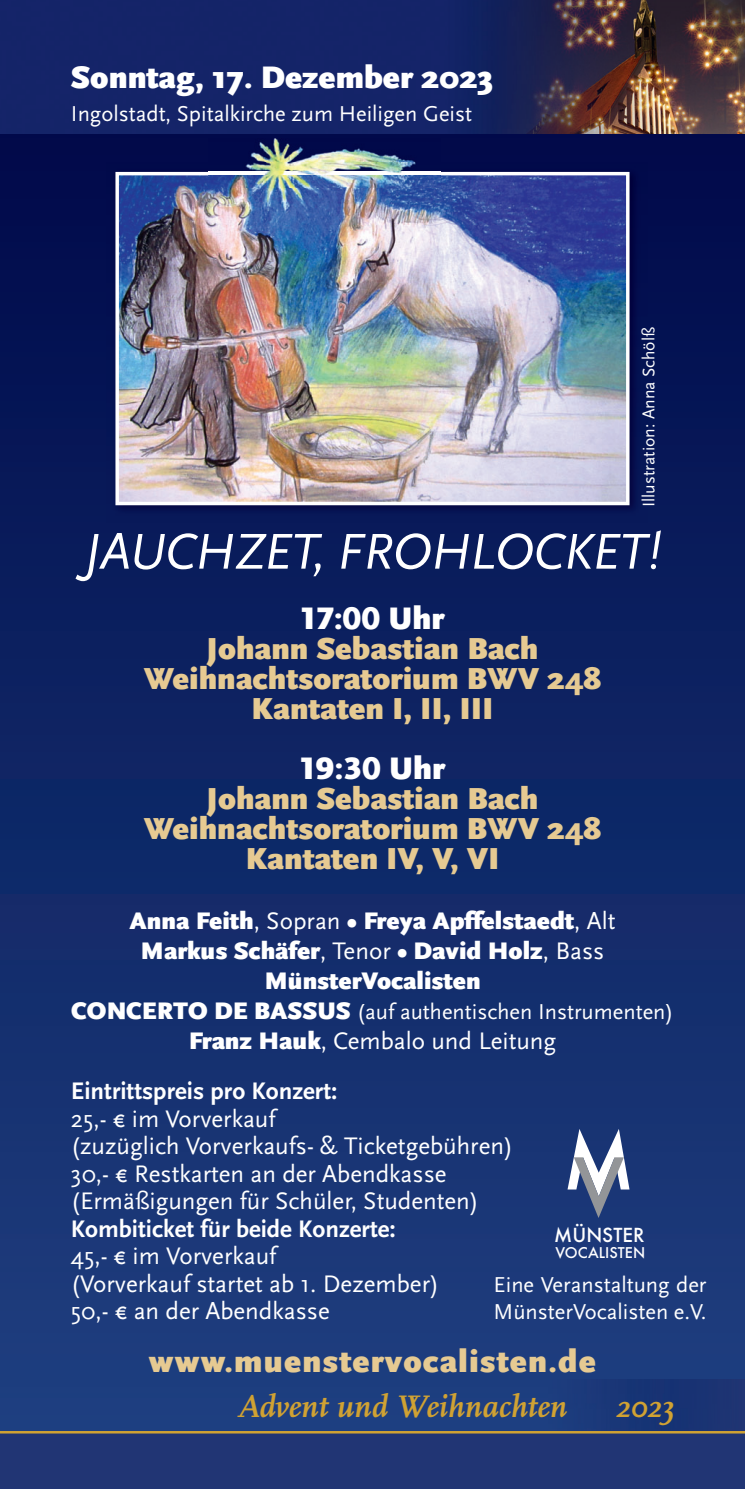
<style>
.page{position:relative;width:745px;height:1489px;background:#fff}
.page>*{position:absolute;margin:0;border:0;box-sizing:border-box;transform-origin:0 0}
.t1{font:italic 52.5px "Scala Sans Pro";letter-spacing:-.015em;color:#fff}
.t2{font:900 32.5px "Scala Sans Pro";color:#fff}
.t3{font:900 32.5px "Scala Sans Pro";letter-spacing:.035em;color:#e6ca92}
.t4{font:italic 700 32.5px "Scala";color:#d0a233}
.t5{font:900 31.75px/30px "Scala Sans Pro";color:#e6ca92;text-align:center}
.t6{font:25px/27.5px "Scala Sans Pro";color:#fff}
.t7{font:900 25px/30px "Scala Sans Pro";color:#fff;text-align:center}
.t8{font:700 25px "Scala Sans Pro";color:#fff}
.t9{font:22.5px/26.2px "Scala Sans Pro";color:#fff}
.t10{font:500 18.75px "Futura ND";color:#fff}
.t11{font:17.5px "Scala Sans Pro";color:#fff}
.t12{font:500 14.5px "Futura ND";color:#fff}
.s1{font-weight:400}
.s2{font-weight:900;font-size:25px}
.s3{font-weight:900}
</style>
<div class="page">
<div style="left:0;top:118px;width:744px;height:1370px;background:linear-gradient(to bottom,#000949,#204383)"></div>
<img style="left:548px;top:1379px;width:196px;height:51px">
<div style="left:0;top:1431px;width:744px;height:57px;background:#213574"></div>
<hr style="left:0;top:1430px;width:744px;height:3px;background:#d0a233">
<img style="left:0;top:0;width:744px;height:133px">
<img style="left:106px;top:163px;width:540px;height:360px">
<img style="left:119px;top:176px;width:506px;height:325px">
<div style="left:115px;top:172px;width:514px;height:333px;border:3px solid #fff"></div>
<img style="left:208px;top:139px;width:232px;height:49px">
<svg style="left:567px;top:1128px;width:62px;height:89px"></svg>
<h2 class="t2" style="left:71px;top:65px;width:424px">Sonntag, 17. Dezember 2023</h2>
<p class="t9" style="left:71px;top:102px;width:402px">Ingolstadt, Spitalkirche zum Heiligen Geist</p>
<p class="t11" style="left:641px;top:507px;width:182px;rotate:-90deg">Illustration: Anna Schölß</p>
<h1 class="t1" style="left:85px;top:532px;width:576px">JAUCHZET, FROHLOCKET!</h1>
<h2 class="t2" style="left:300px;top:605px;width:145px">17:00 Uhr</h2>
<p class="t5" style="left:144px;top:636px;width:458px">Johann Sebastian Bach<br>Weihnachtsoratorium BWV 248<br>Kantaten I, II, III</p>
<h2 class="t2" style="left:300px;top:755px;width:146px">19:30 Uhr</h2>
<p class="t5" style="left:144px;top:786px;width:458px">Johann Sebastian Bach<br>Weihnachtsoratorium BWV 248<br>Kantaten IV, V, VI</p>
<p class="t7" style="left:129px;top:907px;width:487px">Anna Feith<span class="s1">, Sopran</span> • Freya Apffelstaedt<span class="s1">, Alt<br></span>Markus Schäfer<span class="s1">, Tenor</span> • David Holz<span class="s1">, Bass<br></span>MünsterVocalisten</p>
<p class="t9" style="left:71px;top:1000px;width:603px"><span class="s2">CONCERTO DE BASSUS</span> (auf authentischen Instrumenten)</p>
<p class="t6" style="left:188px;top:1029px;width:369px"><span class="s3">Franz Hauk</span>, Cembalo und Leitung</p>
<p class="t8" style="left:71px;top:1080px;width:268px">Eintrittspreis pro Konzert:</p>
<p class="t6" style="left:71px;top:1106px;width:443px">25,- € im Vorverkauf<br>(zuzüglich Vorverkaufs- &amp; Ticketgebühren)<br>30,- € Restkarten an der Abendkasse (Ermäßigungen für Schüler, Studenten)</p>
<p class="t8" style="left:71px;top:1218px;width:326px">Kombiticket für beide Konzerte:</p>
<p class="t6" style="left:71px;top:1244px;width:369px">45,- € im Vorverkauf<br>(Vorverkauf startet ab 1. Dezember)<br>50,- € an der Abendkasse</p>
<h2 class="t3" style="left:149px;top:1348px;width:448px">www.muenstervocalisten.de</h2>
<p class="t10" style="left:554px;top:1226px;width:92px">MÜNSTER</p>
<p class="t12" style="left:555px;top:1246px;width:91px">VOCALISTEN</p>
<p class="t9" style="left:493px;top:1273px;width:214px">Eine Veranstaltung der<br>MünsterVocalisten e.V.</p>
<h2 class="t4" style="left:237px;top:1386px;width:331px">Advent und Weihnachten</h2>
<h2 class="t4" style="left:615px;top:1386px;width:60px">2023</h2>
</div>
